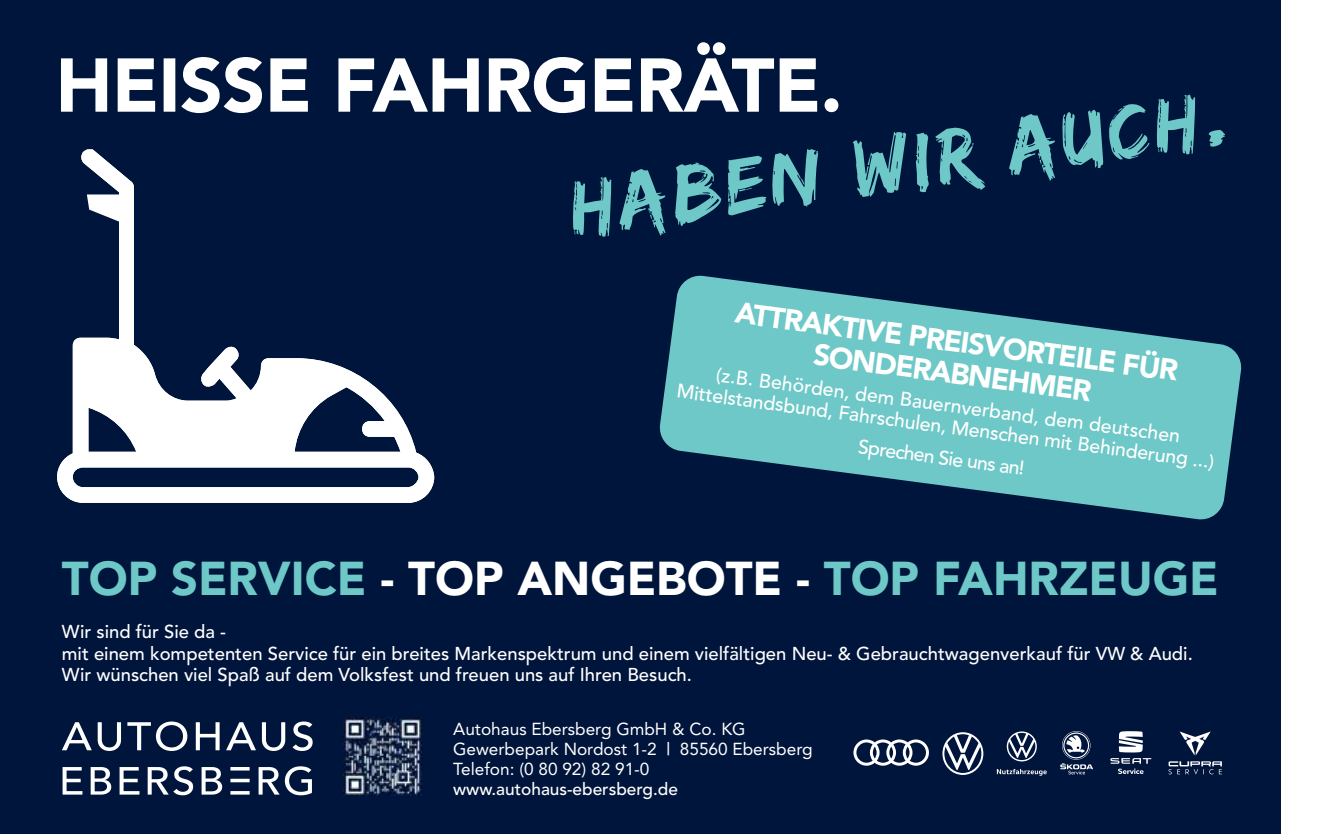
<style>
.page{position:relative;width:1333px;height:834px;background:#fff}
.page>*{position:absolute;margin:0;border:0;box-sizing:border-box;transform-origin:0 0}
.t1{font:900 47px "Avenir LT Pro";color:#6dc8c7}
.t2{font:900 29.4px "Avenir LT Pro";color:#fff}
.t3{font:500 19.6px/21.6px "Avenir LT Pro";color:#fff}
.t4{font:500 18.6px/21.4px "Avenir LT Pro";color:#fff}
.t5{font:17.2px/20px "Avenir";color:#fff}
.t6{font:500 17.2px "Avenir";color:#fff}
.s1{color:#fff}
.s2{font-weight:500}
</style>
<div class="page">
<div style="left:0;top:0;width:1280px;height:833px;background:#00153b"></div>
<svg style="left:62px;top:721px;width:250px;height:74px"></svg>
<img style="left:343px;top:717px;width:78px;height:78px">
<svg style="left:1179px;top:731px;width:31px;height:24px"></svg>
<svg style="left:1168px;top:761px;width:53px;height:13px"></svg>
<svg style="left:853px;top:739px;width:75px;height:26px"></svg>
<svg style="left:942px;top:731px;width:209px;height:44px"></svg>
<svg style="left:61px;top:42px;width:755px;height:71px"></svg>
<svg style="left:573px;top:94px;width:651px;height:143px"></svg>
<svg style="left:57px;top:149px;width:377px;height:354px"></svg>
<svg style="left:87px;top:194px;width:46px;height:28px"></svg>
<svg style="left:659px;top:275px;width:583px;height:245px;fill:#6dc8c7"></svg>
<h2 class="t2" style="left:738px;top:293px;width:448px;rotate:8deg">ATTRAKTIVE PREISVORTEILE FÜR</h2>
<h2 class="t2" style="left:816px;top:335px;width:282px;rotate:8deg">SONDERABNEHMER</h2>
<p class="t3" style="left:718px;top:364px;width:39px;rotate:8deg">(z.B.</p>
<p class="t3" style="left:681px;top:357px;width:543px;text-indent:80px;rotate:8deg">Behörden, dem Bauernverband, dem deutschen<br>Mittelstandsbund, Fahrschulen, Menschen mit Behinderung ...)</p>
<p class="t3" style="left:860px;top:435px;width:169px;rotate:8deg">Sprechen Sie uns an!</p>
<h1 class="t1" style="left:62px;top:550px;width:1158px">TOP SERVICE <span class="s1">- TOP ANGEBOTE -</span> TOP FAHRZEUGE</h1>
<p class="t4" style="left:62px;top:621px;width:1132px">Wir sind für Sie da -<br>mit einem kompetenten Service für ein breites Markenspektrum und einem vielfältigen Neu- &amp; Gebrauchtwagenverkauf für VW &amp; Audi.<br>Wir wünschen viel Spaß auf dem Volksfest und freuen uns auf Ihren Besuch.</p>
<p class="t5" style="left:453px;top:718px;width:361px">Autohaus Ebersberg GmbH &amp; Co. KG<br>Gewerbepark Nordost 1-2 <span class="s2">|</span> 85560 Ebersberg<br>Telefon: (0 80 92) 82 91-0</p>
<p class="t6" style="left:453px;top:773px;width:226px">www.autohaus-ebersberg.de</p>
</div>
